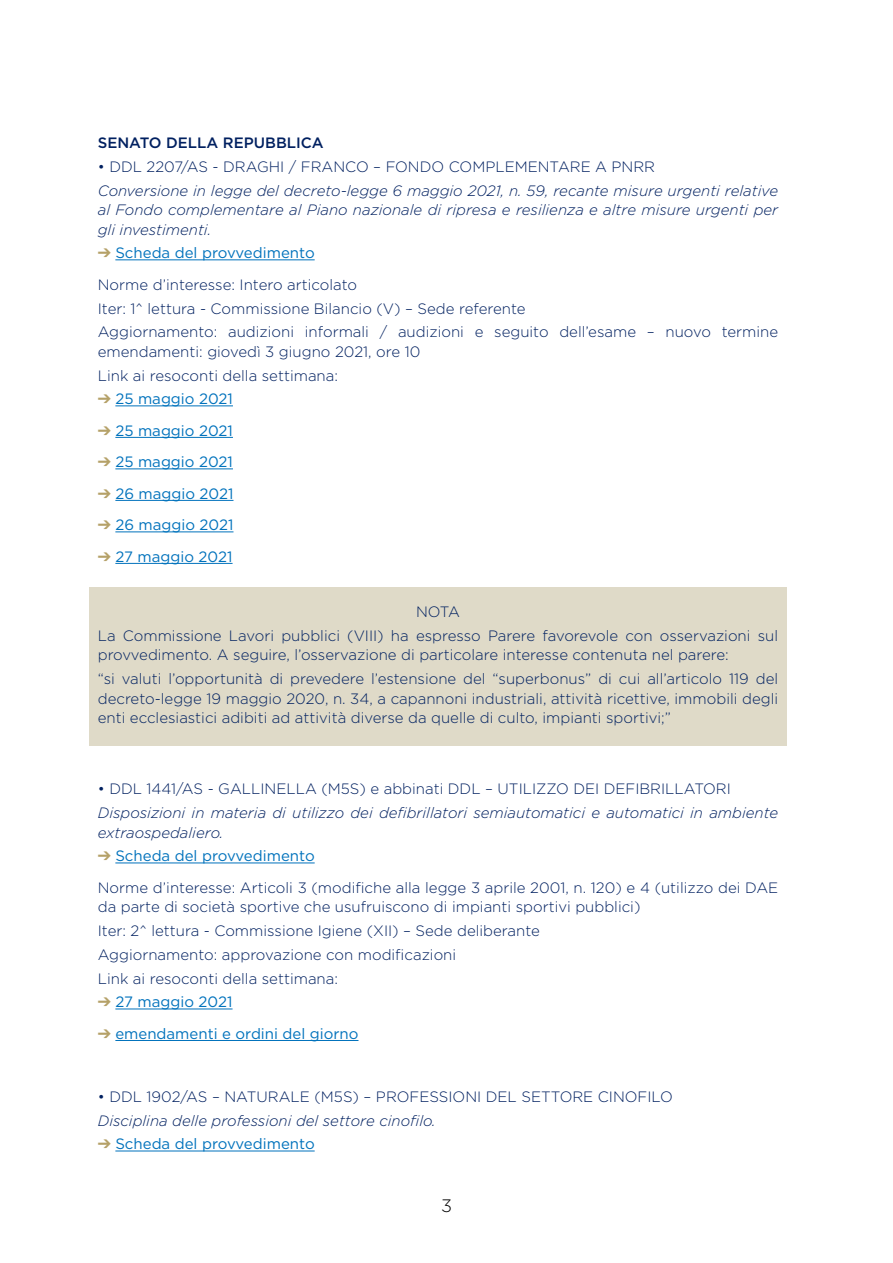
<style>
.page{position:relative;width:893px;height:1263px;background:#fff}
.page>*{position:absolute;margin:0;border:0;box-sizing:border-box;transform-origin:0 0}
.t1{font:300 18px "Gotham";color:#000}
.t2{font:300 15px/23.7px "Gotham";color:#002060}
.t3{font:italic 300 15px/19.5px "Gotham";color:#002060;text-align:justify}
.t4{font:15px "Gotham";color:#0072bc}
.t5{font:500 15px "Gotham";color:#002060}
.s1{color:#b5a168}
.s2{font-weight:400;color:#0072bc}
</style>
<div class="page">
<div style="left:89px;top:587px;width:698px;height:159px;background:#dfdac8"></div>
<hr style="left:115px;top:259px;width:200px;height:1px;background:#0072bc">
<hr style="left:115px;top:405px;width:118px;height:1px;background:#0072bc">
<hr style="left:115px;top:437px;width:118px;height:1px;background:#0072bc">
<hr style="left:115px;top:468px;width:118px;height:1px;background:#0072bc">
<hr style="left:115px;top:500px;width:118px;height:1px;background:#0072bc">
<hr style="left:115px;top:531px;width:118px;height:1px;background:#0072bc">
<hr style="left:115px;top:563px;width:118px;height:1px;background:#0072bc">
<hr style="left:115px;top:862px;width:200px;height:1px;background:#0072bc">
<hr style="left:115px;top:1008px;width:118px;height:1px;background:#0072bc">
<hr style="left:115px;top:1040px;width:243px;height:1px;background:#0072bc">
<hr style="left:115px;top:1150px;width:200px;height:1px;background:#0072bc">
<p class="t5" style="left:98px;top:133px;width:227px">SENATO DELLA REPUBBLICA</p>
<p class="t2" style="left:98px;top:154px;width:559px">• DDL 2207/AS - DRAGHI / FRANCO – FONDO COMPLEMENTARE A PNRR</p>
<p class="t3" style="left:98px;top:180px;width:682px">Conversione in legge del decreto-legge 6 maggio 2021, n. 59, recante misure urgenti relative al Fondo complementare al Piano nazionale di ripresa e resilienza e altre misure urgenti per gli investimenti.</p>
<p class="t2" style="left:98px;top:237px;width:261px;line-height:31.5px"><span class="s1">➔</span> <span class="s2">Scheda del provvedimento<br></span>Norme d’interesse: Intero articolato</p>
<p class="t2" style="left:98px;top:296px;width:682px">Iter: 1^ lettura - Commissione Bilancio (V) – Sede referente<br>Aggiornamento: audizioni informali / audizioni e seguito dell’esame – nuovo termine</p>
<p class="t2" style="left:98px;top:339px;width:324px">emendamenti: giovedì 3 giugno 2021, ore 10<br>Link ai resoconti della settimana:</p>
<p class="t4" style="left:98px;top:389px;width:137px"><span class="s1">➔</span> 25 maggio 2021</p>
<p class="t4" style="left:98px;top:421px;width:137px"><span class="s1">➔</span> 25 maggio 2021</p>
<p class="t4" style="left:98px;top:452px;width:137px"><span class="s1">➔</span> 25 maggio 2021</p>
<p class="t4" style="left:98px;top:484px;width:137px"><span class="s1">➔</span> 26 maggio 2021</p>
<p class="t4" style="left:98px;top:515px;width:137px"><span class="s1">➔</span> 26 maggio 2021</p>
<p class="t4" style="left:98px;top:547px;width:136px"><span class="s1">➔</span> 27 maggio 2021</p>
<p class="t2" style="left:98px;top:599px;width:682px;text-align:center">NOTA<br>La Commissione Lavori pubblici (VIII) ha espresso Parere favorevole con osservazioni sul</p>
<p class="t2" style="left:98px;top:643px;width:682px">provvedimento. A seguire, l’osservazione di particolare interesse contenuta nel parere:<br>“si valuti l’opportunità di prevedere l’estensione del “superbonus” di cui all’articolo 119 del</p>
<p class="t2" style="left:98px;top:688px;width:682px;line-height:19.5px">decreto-legge 19 maggio 2020, n. 34, a capannoni industriali, attività ricettive, immobili degli enti ecclesiastici adibiti ad attività diverse da quelle di culto, impianti sportivi;”</p>
<p class="t2" style="left:98px;top:777px;width:635px">• DDL 1441/AS - GALLINELLA (M5S) e abbinati DDL – UTILIZZO DEI DEFIBRILLATORI</p>
<p class="t3" style="left:98px;top:803px;width:682px">Disposizioni in materia di utilizzo dei defibrillatori semiautomatici e automatici in ambiente extraospedaliero.</p>
<p class="t2" style="left:98px;top:840px;width:682px;line-height:31.5px"><span class="s1">➔</span> <span class="s2">Scheda del provvedimento<br></span>Norme d’interesse: Articoli 3 (modifiche alla legge 3 aprile 2001, n. 120) e 4 (utilizzo dei DAE</p>
<p class="t2" style="left:98px;top:895px;width:544px">da parte di società sportive che usufruiscono di impianti sportivi pubblici)<br>Iter: 2^ lettura - Commissione Igiene (XII) – Sede deliberante Aggiornamento: approvazione con modificazioni<br>Link ai resoconti della settimana:</p>
<p class="t4" style="left:98px;top:992px;width:136px"><span class="s1">➔</span> 27 maggio 2021</p>
<p class="t4" style="left:98px;top:1024px;width:262px"><span class="s1">➔</span> emendamenti e ordini del giorno</p>
<p class="t2" style="left:98px;top:1084px;width:577px">• DDL 1902/AS – NATURALE (M5S) – PROFESSIONI DEL SETTORE CINOFILO</p>
<p class="t3" style="left:98px;top:1110px;width:339px">Disciplina delle professioni del settore cinofilo.</p>
<p class="t4" style="left:98px;top:1134px;width:218px"><span class="s1">➔</span> Scheda del provvedimento</p>
<p class="t1" style="left:441px;top:1194px;width:12px">3</p>
</div>
